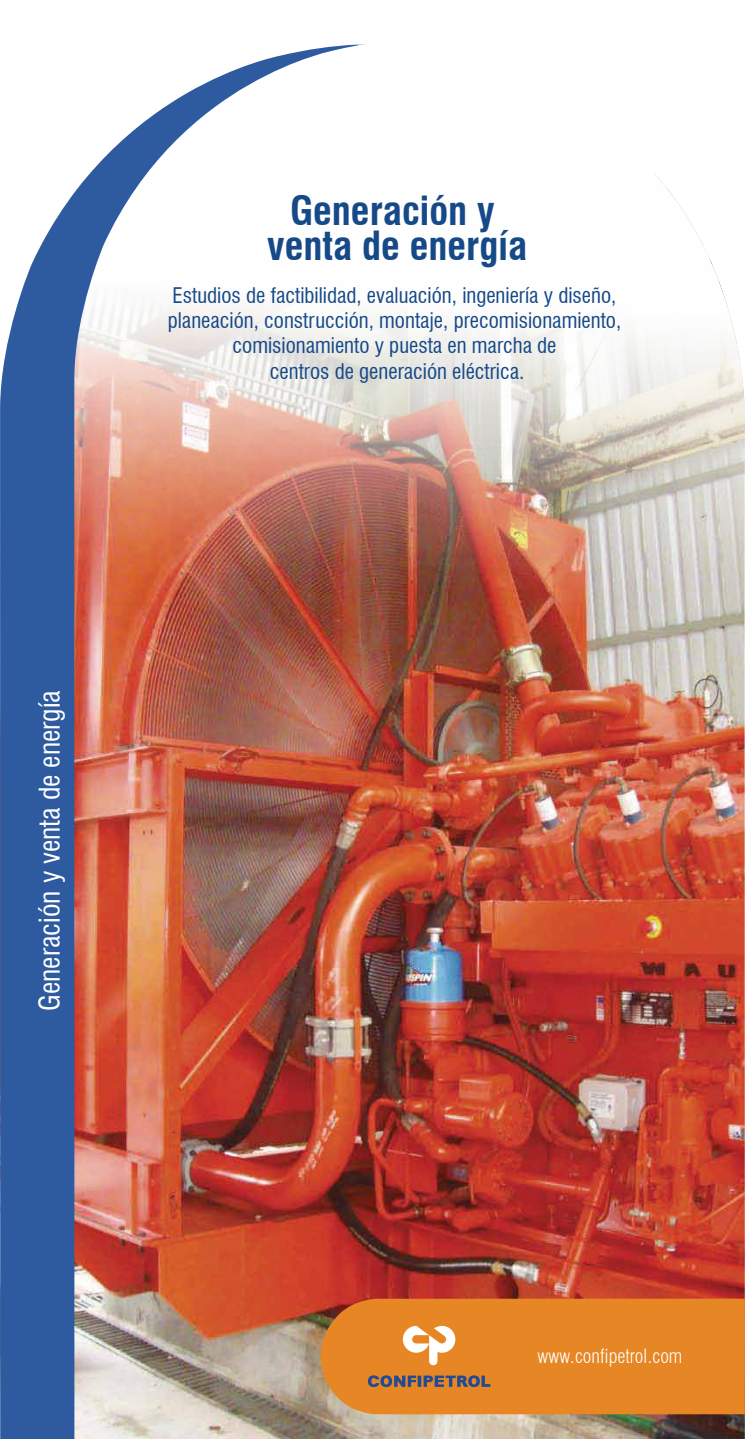
<style>
.page{position:relative;width:745px;height:1439px;background:#fff}
.page>*{position:absolute;margin:0;border:0;box-sizing:border-box;transform-origin:0 0}
.t1{font:700 condensed 39.2px/35px "Swiss 721 BT";color:#164988;text-align:center}
.t2{font:condensed 28px "Swiss 721 BT";color:#fff}
.t3{font:condensed 21px/25.2px "Swiss 721 BT";color:#164988;text-align:center}
.t4{font:300 condensed 19.25px "Swiss 721 BT";color:#fff}
</style>
<div class="page">
<img style="left:399px;top:910px;width:345px;height:529px">
<img style="left:399px;top:174px;width:345px;height:736px">
<img style="left:0;top:45px;width:399px;height:1394px">
<div style="left:317px;top:1298px;width:427px;height:116px;background:#e78624"></div>
<svg style="left:417px;top:1375px;width:4px;height:11px"></svg>
<svg style="left:423px;top:1375px;width:67px;height:12px"></svg>
<svg style="left:367px;top:1375px;width:49px;height:12px"></svg>
<svg style="left:402px;top:1326px;width:53px;height:39px"></svg>
<h1 class="t1" style="left:267px;top:193px;width:261px">Generación y venta de energía</h1>
<p class="t3" style="left:168px;top:283px;width:454px">Estudios de factibilidad, evaluación, ingeniería y diseño, planeación, construcción, montaje, precomisionamiento, comisionamiento y puesta en marcha de<br>centros de generación eléctrica.</p>
<h2 class="t2" style="left:33px;top:1010px;width:322px;rotate:-90deg">Generación y venta de energía</h2>
<p class="t4" style="left:537px;top:1344px;width:146px">www.confipetrol.com</p>
</div>
